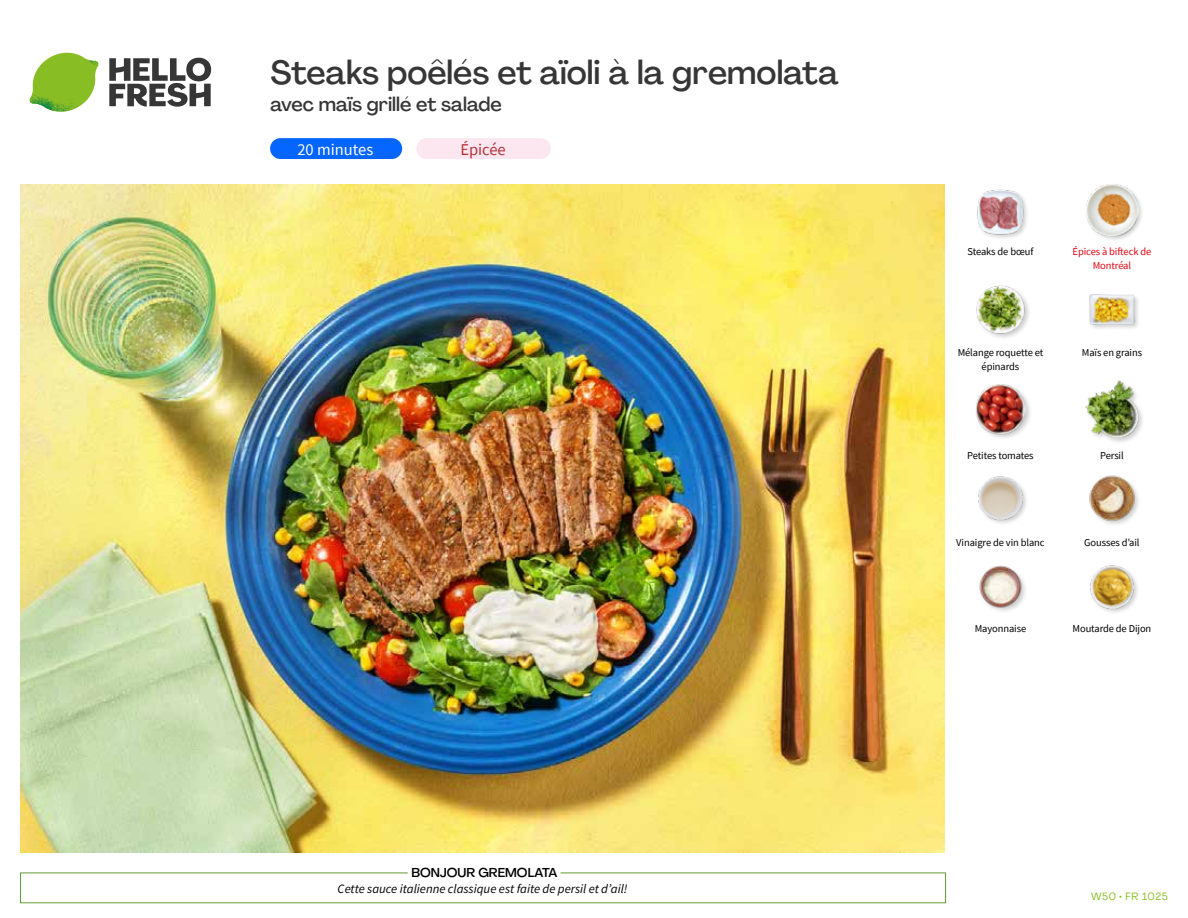
<style>
.page{position:relative;width:1188px;height:918px;background:#fff}
.page>*{position:absolute;margin:0;border:0;box-sizing:border-box;transform-origin:0 0}
.t1{font:500 33px "Agrandir";color:#373636}
.t2{font:500 19.5px "Agrandir";color:#373636}
.t3{font:16.5px "Source Sans Pro";color:#fff}
.t4{font:16.5px "Source Sans Pro";color:#b53138}
.t5{font:italic 12.75px "Source Sans Pro";color:#000}
.t6{font:500 12.75px "Agrandir";color:#000}
.t7{font:10.5px/13.5px "Source Sans Pro";letter-spacing:-.01em;color:#000;text-align:center}
.t8{font:10.5px/13.5px "Source Sans Pro";letter-spacing:-.01em;color:#e30613;text-align:center}
.t9{font:10.5px "Agrandir";letter-spacing:.05em;color:#89bd24}
</style>
<div class="page">
<svg style="left:109px;top:57px;width:102px;height:50px"></svg>
<svg style="left:34px;top:53px;width:62px;height:40px"></svg>
<img style="left:67px;top:53px;width:32px;height:26px">
<img style="left:33px;top:75px;width:59px;height:11px">
<img style="left:29px;top:79px;width:61px;height:33px">
<img style="left:65px;top:86px;width:27px;height:25px">
<img style="left:21px;top:184px;width:924px;height:668px">
<div style="left:270px;top:138px;width:132px;height:21px;background:#0565ff;border-radius:10px"></div>
<div style="left:416px;top:138px;width:135px;height:21px;background:#fce7f0;border-radius:10px"></div>
<img style="left:1090px;top:565px;width:48px;height:48px">
<img style="left:979px;top:565px;width:46px;height:46px">
<img style="left:1089px;top:475px;width:50px;height:50px">
<img style="left:978px;top:476px;width:49px;height:48px">
<div style="left:1084px;top:380px;width:61px;height:65px;background:#000;opacity:.2"></div>
<img style="left:1084px;top:380px;width:57px;height:58px">
<div style="left:974px;top:384px;width:59px;height:57px;background:#000;opacity:.2"></div>
<img style="left:975px;top:384px;width:51px;height:50px">
<img style="left:1089px;top:294px;width:49px;height:35px">
<img style="left:976px;top:285px;width:53px;height:53px">
<div style="left:1085px;top:183px;width:59px;height:59px;background:#000;opacity:.2"></div>
<img style="left:1086px;top:183px;width:52px;height:53px">
<img style="left:977px;top:189px;width:50px;height:49px">
<h1 class="t1" style="left:271px;top:52px;width:570px">Steaks poêlés et aïoli à la gremolata</h1>
<h2 class="t2" style="left:271px;top:92px;width:233px">avec maïs grillé et salade</h2>
<h3 class="t3" style="left:297px;top:139px;width:77px">20 minutes</h3>
<h3 class="t4" style="left:460px;top:139px;width:47px">Épicée</h3>
<p class="t6" style="left:411px;top:864px;width:148px">BONJOUR GREMOLATA</p>
<p class="t5" style="left:338px;top:881px;width:291px">Cette sauce italienne classique est faite de persil et d’ail!</p>
<p class="t7" style="left:968px;top:245px;width:67px">Steaks de bœuf</p>
<p class="t8" style="left:1073px;top:245px;width:80px">Épices à bifteck de<br>Montréal</p>
<p class="t7" style="left:958px;top:346px;width:87px">Mélange roquette et épinards</p>
<p class="t7" style="left:1082px;top:346px;width:62px">Maïs en grains</p>
<p class="t7" style="left:967px;top:449px;width:68px">Petites tomates</p>
<p class="t7" style="left:1100px;top:449px;width:25px">Persil</p>
<p class="t7" style="left:956px;top:536px;width:90px">Vinaigre de vin blanc</p>
<p class="t7" style="left:1084px;top:536px;width:57px">Gousses d’ail</p>
<p class="t7" style="left:975px;top:622px;width:53px">Mayonnaise</p>
<p class="t7" style="left:1073px;top:622px;width:80px">Moutarde de Dijon</p>
<p class="t9" style="left:1091px;top:890px;width:78px">W50 • FR 1025</p>
</div>
